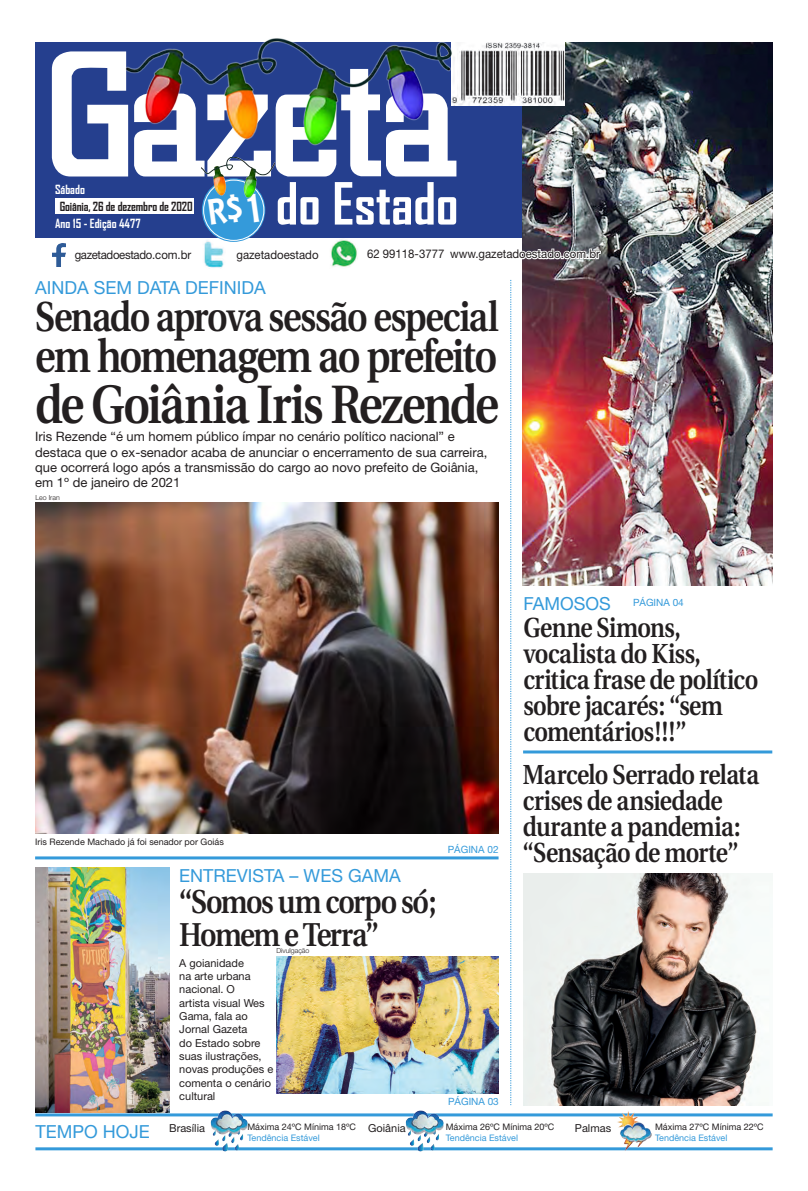
<style>
.page{position:relative;width:808px;height:1191px;background:#fff}
.page>*{position:absolute;margin:0;border:0;box-sizing:border-box;transform-origin:0 0}
.t1{font:700 55.6px "Agency FB";color:#fff}
.Manchete{font:600 53.9px "Utopia";letter-spacing:-.04em;color:#231f20;scale:.85 1}
.Manchete-2{font:600 46.2px "Utopia";letter-spacing:-.045em;color:#231f20;scale:.85 1}
.Manchete-3{font:600 41.8px "Utopia";letter-spacing:-.04em;color:#231f20;scale:.85 1}
.Manchete-4{font:600 33px/33px "Utopia";letter-spacing:-.05em;color:#231f20;scale:.86 1}
.Manchete-5{font:600 27.5px/26px "Utopia";letter-spacing:-.025em;color:#231f20;scale:.85 1}
.Retranca{font:18px "Helvetica Neue";color:#349ada}
.Legenda{font:13px/15.3px "Helvetica Neue";color:#231f20}
.t2{font:700 12.1px "Agency FB";letter-spacing:-.01em;color:#231f20}
.t3{font:700 12.1px "Agency FB";color:#fff}
.t4{font:12px "Helvetica Neue";color:#231f20;scale:.95 1}
.t5{font:12px "Helvetica Neue";letter-spacing:-.03em;color:#231f20;scale:.95 1}
.Legenda-2{font:11px/13.3px "Helvetica Neue";color:#231f20}
.Retranca-2{font:10px "Helvetica Neue";color:#349ada}
.Legenda-3{font:9px "Helvetica Neue";color:#231f20}
.Legenda-4{font:9px "Helvetica Neue";color:#349ada}
.Crédito_Fotógrafo{font:300 7px "Helvetica Neue";color:#231f20}
</style>
<div class="page">
<div style="left:35px;top:43px;width:737px;height:195px;background:#253f8e"></div>
<svg style="left:511px;top:280px;width:1px;height:825px"></svg>
<svg style="left:52px;top:51px;width:76px;height:125px"></svg>
<svg style="left:134px;top:151px;width:322px;height:25px"></svg>
<div style="left:55px;top:198px;width:138px;height:16px;background:#fff"></div>
<svg style="left:202px;top:178px;width:63px;height:64px"></svg>
<div style="left:203px;top:180px;width:61px;height:61px;border:1px solid #fff;border-radius:50%"></div>
<img style="left:52px;top:243px;width:13px;height:23px">
<img style="left:204px;top:240px;width:21px;height:29px">
<img style="left:330px;top:239px;width:28px;height:28px">
<hr style="left:35px;top:856px;width:463px;height:3px;background:#349ada">
<hr style="left:35px;top:1113px;width:738px;height:3px;background:#349ada">
<hr style="left:35px;top:1147px;width:738px;height:3px;background:#349ada">
<img style="left:616px;top:1111px;width:35px;height:40px">
<img style="left:210px;top:1110px;width:37px;height:41px">
<img style="left:406px;top:1110px;width:37px;height:41px">
<hr style="left:523px;top:750px;width:249px;height:3px;background:#349ada">
<img style="left:523px;top:42px;width:250px;height:543px">
<img style="left:523px;top:873px;width:239px;height:232px">
<img style="left:456px;top:43px;width:109px;height:63px">
<svg style="left:522px;top:236px;width:80px;height:38px"></svg>
<img style="left:124px;top:38px;width:332px;height:113px">
<img style="left:201px;top:157px;width:74px;height:41px">
<img style="left:35px;top:867px;width:134px;height:245px">
<img style="left:35px;top:503px;width:464px;height:331px">
<img style="left:276px;top:956px;width:223px;height:137px">
<div style="left:208px;top:194px;width:51px;height:31px;background:#349ada"></div>
<p class="t3" style="left:55px;top:182px;width:31px">Sábado</p>
<p class="t2" style="left:60px;top:199px;width:134px">Goiânia, 26 de dezembro de 2020</p>
<p class="t3" style="left:55px;top:216px;width:87px">Ano 15 - Edição 4477</p>
<p class="t1" style="left:276px;top:169px;width:184px">do Estado</p>
<p class="t4" style="left:450px;top:247px;width:159px">www.gazetadoestado.com.br</p>
<p class="t5" style="left:75px;top:247px;width:124px">gazetadoestado.com.br</p>
<p class="t4" style="left:236px;top:247px;width:88px">gazetadoestado</p>
<p class="t4" style="left:367px;top:247px;width:83px">62 99118-3777</p>
<p class="Retranca" style="left:35px;top:277px;width:232px">AINDA SEM DATA DEFINIDA</p>
<p class="Manchete-3" style="left:35px;top:293px;width:547px">Senado aprova sessão especial</p>
<p class="Manchete-2" style="left:35px;top:330px;width:545px">em homenagem ao prefeito</p>
<p class="Manchete" style="left:35px;top:374px;width:547px">de Goiânia Iris Rezende</p>
<p class="Legenda" style="left:35px;top:429px;width:454px">Iris Rezende “é um homem público ímpar no cenário político nacional” e destaca que o ex-senador acaba de anunciar o encerramento de sua carreira, que ocorrerá logo após a transmissão do cargo ao novo prefeito de Goiânia, em 1º de janeiro de 2021</p>
<p class="Crédito_Fotógrafo" style="left:35px;top:493px;width:26px">Leo Iran</p>
<p class="Legenda-3" style="left:35px;top:836px;width:190px">Iris Rezende Machado já foi senador por Goiás</p>
<p class="Retranca" style="left:179px;top:864px;width:223px">ENTREVISTA – WES GAMA</p>
<p class="Manchete-4" style="left:179px;top:885px;width:301px">“Somos um corpo só;<br>Homem e Terra”</p>
<p class="Legenda-2" style="left:179px;top:956px;width:95px">A goianidade<br>na arte urbana nacional. O<br>artista visual Wes<br>Gama, fala ao<br>Jornal Gazeta<br>do Estado sobre suas ilustrações, novas produções e comenta o cenário cultural</p>
<p class="Crédito_Fotógrafo" style="left:276px;top:946px;width:35px">Divulgação</p>
<p class="Retranca-2" style="left:448px;top:843px;width:52px">PÁGINA 02</p>
<p class="Retranca-2" style="left:448px;top:1095px;width:52px">PÁGINA 03</p>
<p class="Retranca" style="left:523px;top:592px;width:89px">FAMOSOS</p>
<p class="Retranca-2" style="left:633px;top:596px;width:52px">PÁGINA 04</p>
<p class="Manchete-5" style="left:523px;top:615px;width:278px">Genne Simons, vocalista do Kiss, critica frase de político sobre jacarés: “sem comentários!!!”</p>
<p class="Manchete-5" style="left:523px;top:762px;width:279px">Marcelo Serrado relata crises de ansiedade durante a pandemia: “Sensação de morte”</p>
<p class="Retranca" style="left:35px;top:1120px;width:116px">TEMPO HOJE</p>
<p class="Legenda-2" style="left:169px;top:1121px;width:37px">Brasília</p>
<p class="Legenda-3" style="left:247px;top:1121px;width:110px">Máxima 24ºC Mínima 18ºC</p>
<p class="Legenda-2" style="left:368px;top:1121px;width:39px">Goiânia</p>
<p class="Legenda-2" style="left:575px;top:1121px;width:38px">Palmas</p>
<p class="Legenda-4" style="left:247px;top:1132px;width:74px">Tendência Estável</p>
<p class="Legenda-3" style="left:446px;top:1121px;width:110px">Máxima 26ºC Mínima 20ºC</p>
<p class="Legenda-4" style="left:446px;top:1132px;width:74px">Tendência Estável</p>
<p class="Legenda-3" style="left:655px;top:1121px;width:110px">Máxima 27ºC Mínima 22ºC</p>
<p class="Legenda-4" style="left:655px;top:1132px;width:74px">Tendência Estável</p>
</div>
